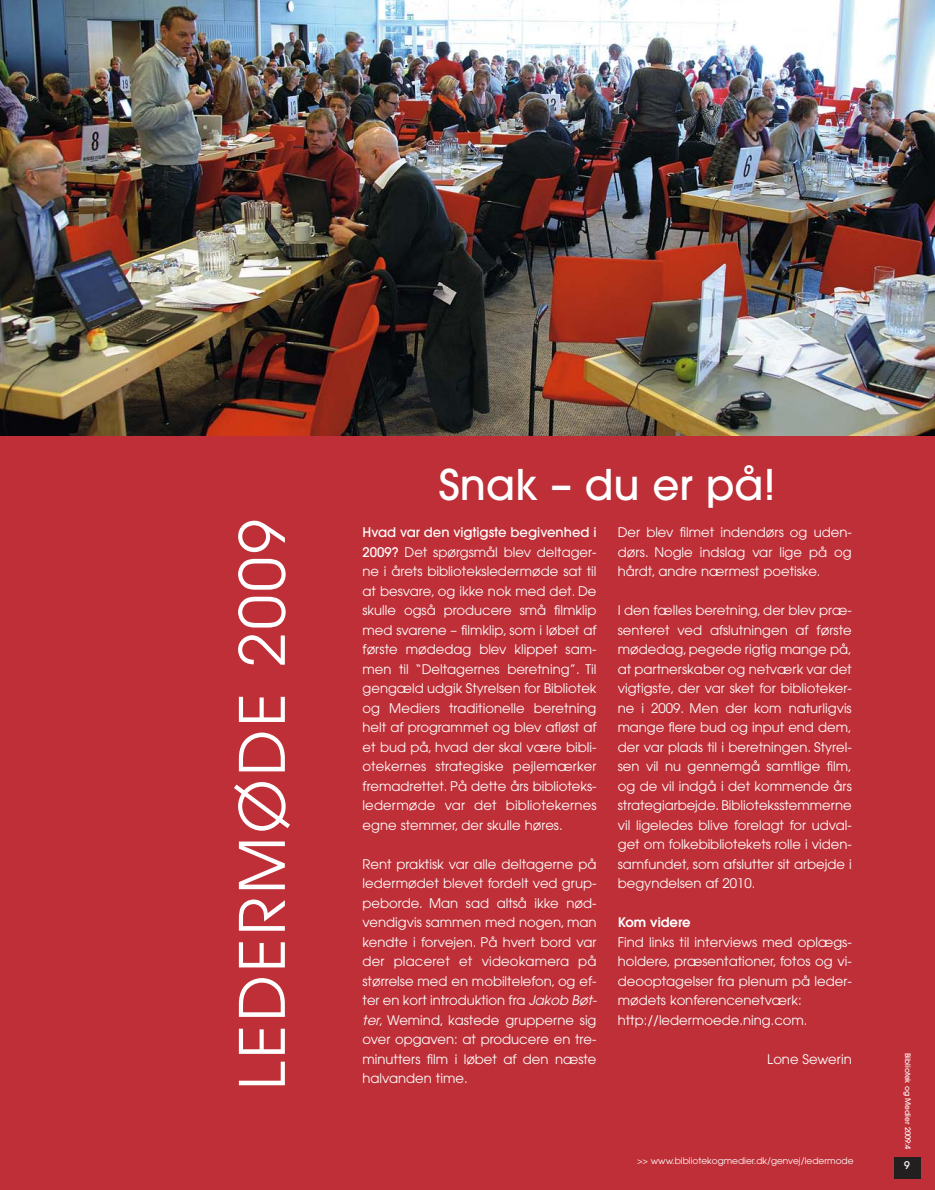
<style>
.page{position:relative;width:935px;height:1190px;background:#fff}
.page>*{position:absolute;margin:0;border:0;box-sizing:border-box;transform-origin:0 0}
.t1{font:62.1px "Avant Garde";letter-spacing:.055em;color:#fff}
.t2{font:500 42px "Avant Garde";color:#fff}
.t3{font:13.2px/19.5px "Avant Garde";color:#fff;text-align:justify}
.t4{font:600 13.2px "Avant Garde";color:#fff}
.t5{font:500 10.5px "Avant Garde";color:#fff}
.t6{font:9px "Avant Garde";color:#fff}
.t7{font:500 7.5px "Avant Garde";color:#fff}
.s1{font-weight:500}
.s2{font-style:italic}
</style>
<div class="page">
<div style="left:1px;top:425px;width:933px;height:764px;background:#bf2f37"></div>
<div style="left:894px;top:1157px;width:27px;height:21px;background:#231f20"></div>
<img style="left:1px;top:0;width:933px;height:435px">
<h2 class="t2" style="left:439px;top:469px;width:338px">Snak – du er på!</h2>
<h1 class="t1" style="left:239px;top:1090px;width:572px;rotate:-90deg">LEDERMØDE 2009</h1>
<p class="t3" style="left:617px;top:524px;width:235px">Der blev filmet indendørs og uden&shy;dørs. Nogle indslag var lige på og hårdt, andre nærmest poetiske.</p>
<p class="t3" style="left:362px;top:524px;width:235px"><span class="s1">Hvad var den vigtigste begivenhed i 2009?</span> Det spørgsmål blev deltager&shy;ne i årets biblioteksledermøde sat til at besvare, og ikke nok med det. De skulle også producere små filmklip med svarene – filmklip, som i løbet af første mødedag blev klippet sam&shy;men til “Deltagernes beretning”. Til gengæld udgik Styrelsen for Bibliotek og Mediers traditionelle beretning helt af programmet og blev afløst af et bud på, hvad der skal være bibli&shy;otekernes strategiske pejlemærker fremadrettet. På dette års biblioteks&shy;ledermøde var det bibliotekernes egne stemmer, der skulle høres.</p>
<p class="t3" style="left:362px;top:855px;width:236px">Rent praktisk var alle deltagerne på ledermødet blevet fordelt ved grup&shy;peborde. Man sad altså ikke nød&shy;vendigvis sammen med nogen, man kendte i forvejen. På hvert bord var der placeret et videokamera på størrelse med en mobiltelefon, og ef&shy;ter en kort introduktion fra <span class="s2">Jakob Bøt&shy;ter</span>, Wemind, kastede grupperne sig over opgaven: at producere en tre&shy;minutters film i løbet af den næste halvanden time.</p>
<p class="t3" style="left:617px;top:602px;width:235px">I den fælles beretning, der blev præ&shy;senteret ved afslutningen af første mødedag, pegede rigtig mange på, at partnerskaber og netværk var det vigtigste, der var sket for biblioteker&shy;ne i 2009. Men der kom naturligvis mange flere bud og input end dem, der var plads til i beretningen. Styrel&shy;sen vil nu gennemgå samtlige film, og de vil indgå i det kommende års strategiarbejde. Biblioteksstemmerne vil ligeledes blive forelagt for udval&shy;get om folkebibliotekets rolle i viden&shy;samfundet, som afslutter sit arbejde i begyndelsen af 2010.</p>
<p class="t4" style="left:617px;top:917px;width:74px">Kom videre</p>
<p class="t3" style="left:617px;top:933px;width:235px;text-align:left">Find links til interviews med oplægs&shy;holdere, præsentationer, fotos og vi&shy;deooptagelser fra plenum på leder&shy;mødets konferencenetværk: http://ledermoede.ning.com.</p>
<p class="t3" style="left:767px;top:1050px;width:86px">Lone Sewerin</p>
<p class="t6" style="left:637px;top:1157px;width:218px">&gt;&gt; www.bibliotekogmedier.dk/genvej/ledermode</p>
<p class="t7" style="left:910px;top:1052px;width:98px;rotate:90deg">Bibliotek og Medier 2009:4</p>
<p class="t5" style="left:904px;top:1161px;width:7px">9</p>
</div>
